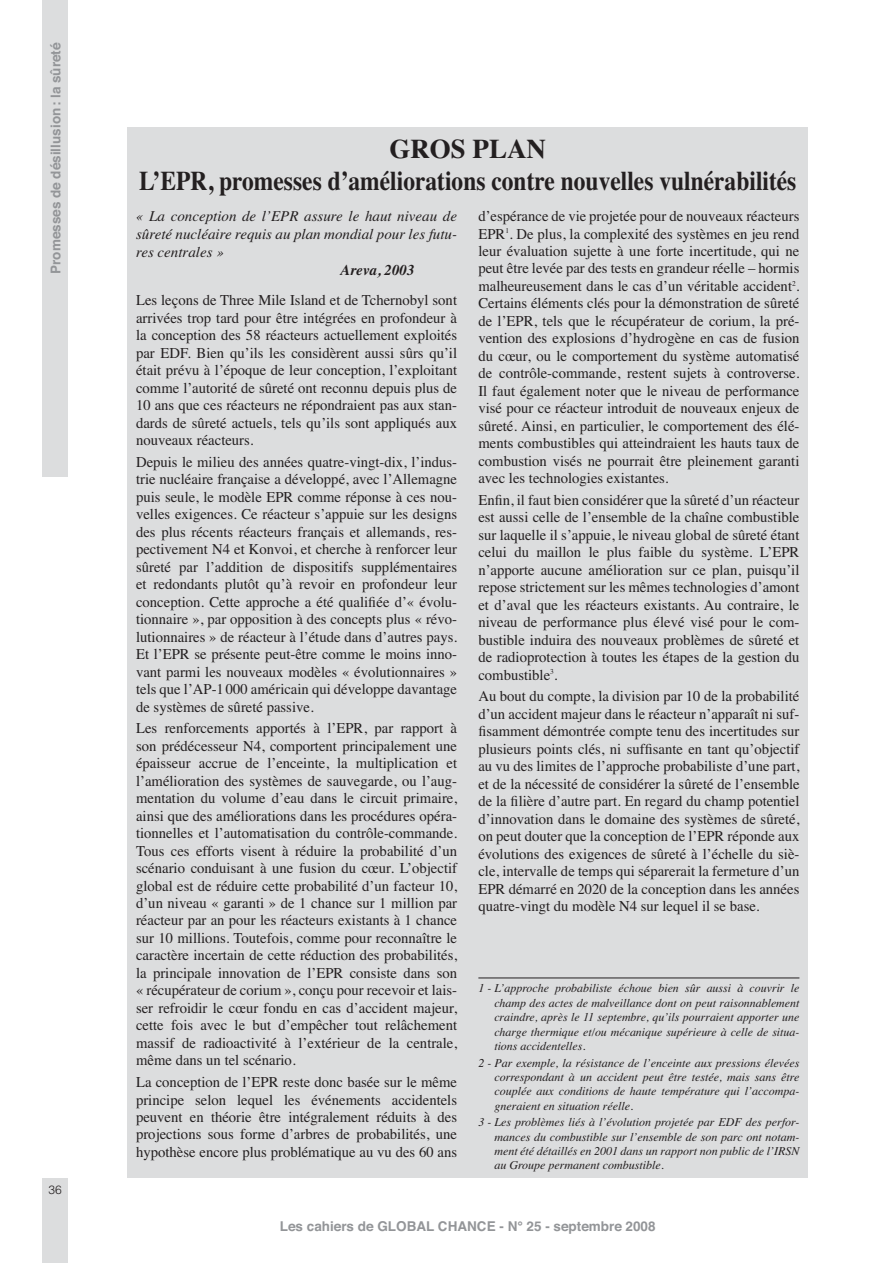
<style>
.page{position:relative;width:893px;height:1263px;background:#fff}
.page>*{position:absolute;margin:0;border:0;box-sizing:border-box;transform-origin:0 0}
.t1{font:700 27px/32.4px "Times";color:#231f20;text-align:center}
.t2{font:15px/17.5px "Times";color:#231f20;text-align:justify}
.t3{font:italic 15px "Times";color:#231f20}
.t4{font:italic 700 15px "Times";color:#231f20}
.t5{font:700 13.5px "Helvetica";color:#939598}
.t6{font:italic 12px/14.4px "Times";color:#231f20;text-align:justify}
.t7{font:300 12px "Helvetica";color:#231f20}
</style>
<div class="page">
<div style="left:43px;top:0;width:25px;height:476px;background:#dcddde"></div>
<div style="left:43px;top:1178px;width:25px;height:85px;background:#dcddde"></div>
<div style="left:128px;top:128px;width:680px;height:1050px;background:#dcddde"></div>
<hr style="left:478px;top:977px;width:321px;height:1px;background:#231f20">
<p class="t5" style="left:51px;top:274px;width:233px;rotate:-90deg">Promesses de désillusion : la sûreté</p>
<p class="t7" style="left:49px;top:1185px;width:15px">36</p>
<p class="t1" style="left:139px;top:135px;width:659px">GROS PLAN<br>L’EPR, promesses d’améliorations contre nouvelles vulnérabilités</p>
<p class="t3" style="left:136px;top:211px;width:323px">« La conception de l’EPR assure le haut niveau de</p>
<p class="t3" style="left:136px;top:229px;width:322px">sûreté nucléaire requis au plan mondial pour les futu-</p>
<p class="t3" style="left:136px;top:247px;width:89px">res centrales »</p>
<p class="t4" style="left:340px;top:265px;width:76px">Areva, 2003</p>
<p class="t2" style="left:136px;top:293px;width:323px">Les leçons de Three Mile Island et de Tchernobyl sont arrivées trop tard pour être intégrées en profondeur à la conception des 58 réacteurs actuellement exploités par EDF. Bien qu’ils les considèrent aussi sûrs qu’il était prévu à l’époque de leur conception, l’exploitant comme l’autorité de sûreté ont reconnu depuis plus de 10 ans que ces réacteurs ne répondraient pas aux stan&shy;dards de sûreté actuels, tels qu’ils sont appliqués aux nouveaux réacteurs.</p>
<p class="t2" style="left:136px;top:454px;width:323px">Depuis le milieu des années quatre-vingt-dix, l’indus&shy;trie nucléaire française a développé, avec l’Allemagne puis seule, le modèle EPR comme réponse à ces nou&shy;velles exigences. Ce réacteur s’appuie sur les designs des plus récents réacteurs français et allemands, res&shy;pectivement N4 et Konvoi, et cherche à renforcer leur sûreté par l’addition de dispositifs supplémentaires et redondants plutôt qu’à revoir en profondeur leur conception. Cette approche a été qualifiée d’« évolu&shy;tionnaire », par opposition à des concepts plus « révo&shy;lutionnaires » de réacteur à l’étude dans d’autres pays.<br>Et l’EPR se présente peut-être comme le moins inno&shy;vant parmi les nouveaux modèles « évolutionnaires » tels que l’AP-1 000 américain qui développe davantage de systèmes de sûreté passive.</p>
<p class="t2" style="left:136px;top:721px;width:323px">Les renforcements apportés à l’EPR, par rapport à son prédécesseur N4, comportent principalement une épaisseur accrue de l’enceinte, la multiplication et l’amélioration des systèmes de sauvegarde, ou l’aug&shy;mentation du volume d’eau dans le circuit primaire, ainsi que des améliorations dans les procédures opéra&shy;tionnelles et l’automatisation du contrôle-commande.<br>Tous ces efforts visent à réduire la probabilité d’un scénario conduisant à une fusion du cœur. L’objectif global est de réduire cette probabilité d’un facteur 10, d’un niveau « garanti » de 1 chance sur 1 million par réacteur par an pour les réacteurs existants à 1 chance sur 10 millions. Toutefois, comme pour reconnaître le caractère incertain de cette réduction des probabilités, la principale innovation de l’EPR consiste dans son « récupérateur de corium », conçu pour recevoir et lais&shy;ser refroidir le cœur fondu en cas d’accident majeur, cette fois avec le but d’empêcher tout relâchement massif de radioactivité à l’extérieur de la centrale, même dans un tel scénario.</p>
<p class="t2" style="left:136px;top:1075px;width:323px">La conception de l’EPR reste donc basée sur le même principe selon lequel les événements accidentels peuvent en théorie être intégralement réduits à des projections sous forme d’arbres de probabilités, une hypothèse encore plus problématique au vu des 60 ans</p>
<p class="t2" style="left:478px;top:209px;width:323px">d’espérance de vie projetée pour de nouveaux réacteurs EPR<sup>1</sup>. De plus, la complexité des systèmes en jeu rend leur évaluation sujette à une forte incertitude, qui ne peut être levée par des tests en grandeur réelle – hormis malheureusement dans le cas d’un véritable accident<sup>2</sup>.<br>Certains éléments clés pour la démonstration de sûreté de l’EPR, tels que le récupérateur de corium, la pré&shy;vention des explosions d’hydrogène en cas de fusion du cœur, ou le comportement du système automatisé de contrôle-commande, restent sujets à controverse.<br>Il faut également noter que le niveau de performance visé pour ce réacteur introduit de nouveaux enjeux de sûreté. Ainsi, en particulier, le comportement des élé&shy;ments combustibles qui atteindraient les hauts taux de combustion visés ne pourrait être pleinement garanti avec les technologies existantes.</p>
<p class="t2" style="left:478px;top:492px;width:323px">Enfin, il faut bien considérer que la sûreté d’un réacteur est aussi celle de l’ensemble de la chaîne combustible sur laquelle il s’appuie, le niveau global de sûreté étant celui du maillon le plus faible du système. L’EPR n’apporte aucune amélioration sur ce plan, puisqu’il repose strictement sur les mêmes technologies d’amont et d’aval que les réacteurs existants. Au contraire, le niveau de performance plus élevé visé pour le com&shy;bustible induira des nouveaux problèmes de sûreté et de radioprotection à toutes les étapes de la gestion du combustible<sup>3</sup>.</p>
<p class="t2" style="left:478px;top:689px;width:323px">Au bout du compte, la division par 10 de la probabilité d’un accident majeur dans le réacteur n’apparaît ni suf&shy;fisamment démontrée compte tenu des incertitudes sur plusieurs points clés, ni suffisante en tant qu’objectif au vu des limites de l’approche probabiliste d’une part, et de la nécessité de considérer la sûreté de l’ensemble de la filière d’autre part. En regard du champ potentiel d’innovation dans le domaine des systèmes de sûreté, on peut douter que la conception de l’EPR réponde aux évolutions des exigences de sûreté à l’échelle du siè&shy;cle, intervalle de temps qui séparerait la fermeture d’un EPR démarré en 2020 de la conception dans les années quatre-vingt du modèle N4 sur lequel il se base.</p>
<p class="t6" style="left:494px;top:982px;width:307px;text-indent:-16px">1 - L’approche probabiliste échoue bien sûr aussi à couvrir le champ des actes de malveillance dont on peut raisonnablement craindre, après le 11 septembre, qu’ils pourraient apporter une charge thermique et/ou mécanique supérieure à celle de situa&shy;tions accidentelles.</p>
<p class="t6" style="left:494px;top:1056px;width:306px;text-indent:-16px">2 - Par exemple, la résistance de l’enceinte aux pressions élevées correspondant à un accident peut être testée, mais sans être couplée aux conditions de haute température qui l’accompa&shy;gneraient en situation réelle.</p>
<p class="t6" style="left:494px;top:1116px;width:307px;text-indent:-16px">3 - Les problèmes liés à l’évolution projetée par EDF des perfor&shy;mances du combustible sur l’ensemble de son parc ont notam&shy;ment été détaillés en 2001 dans un rapport non public de l’IRSN au Groupe permanent combustible.</p>
<p class="t5" style="left:280px;top:1221px;width:377px">Les cahiers de GLOBAL CHANCE - N° 25 - septembre 2008</p>
</div>
